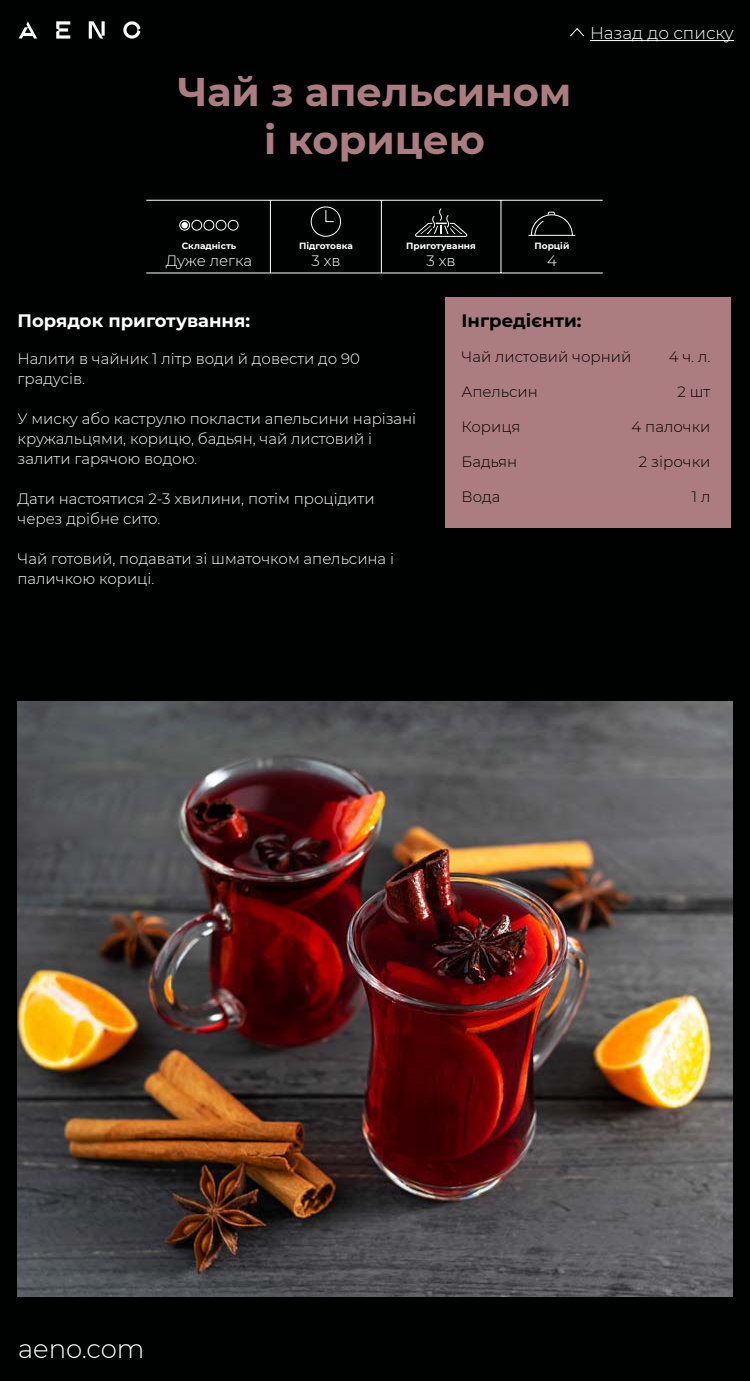
<style>
.page{position:relative;width:750px;height:1381px;background:#000101}
.page>*{position:absolute;margin:0;border:0;box-sizing:border-box;transform-origin:0 0}
.t1{font:700 40px/48px "Montserrat";color:#ab7d80;text-align:center}
.t2{font:300 26px "Montserrat";color:#fff}
.t3{font:700 18px "Montserrat";color:#fff}
.t4{font:700 18px "Montserrat";color:#000101}
.t5{font:300 17px "Montserrat";color:#fff}
.t6{font:300 15px/20px "Montserrat";color:#fff}
.t7{font:300 15px "Montserrat";color:#000101}
.t8{font:700 9px "Montserrat";color:#fff}
</style>
<div class="page">
<svg style="left:89px;top:21px;width:16px;height:18px"></svg>
<svg style="left:123px;top:21px;width:17px;height:18px"></svg>
<svg style="left:19px;top:21px;width:18px;height:18px"></svg>
<svg style="left:56px;top:21px;width:14px;height:18px"></svg>
<svg style="left:570px;top:28px;width:15px;height:9px"></svg>
<hr style="left:590px;top:40px;width:144px;height:1px;background:#fff">
<img style="left:18px;top:702px;width:714px;height:595px">
<div style="left:446px;top:298px;width:286px;height:230px;background:#ab7d80"></div>
<hr style="left:146px;top:200px;width:457px;height:1px;background:#fff">
<hr style="left:146px;top:273px;width:457px;height:1px;background:#fff">
<hr style="left:270px;top:200px;width:1px;height:73px;background:#fff">
<hr style="left:381px;top:200px;width:1px;height:73px;background:#fff">
<hr style="left:501px;top:200px;width:1px;height:73px;background:#fff">
<div style="left:179px;top:220px;width:11px;height:11px;border:1px solid #fff;border-radius:50%"></div>
<div style="left:181px;top:222px;width:7px;height:6px;background:#fff;border-radius:50%"></div>
<div style="left:191px;top:220px;width:11px;height:11px;border:1px solid #fff;border-radius:50%"></div>
<svg style="left:203px;top:206px;width:139px;height:31px"></svg>
<svg style="left:415px;top:208px;width:53px;height:29px"></svg>
<svg style="left:528px;top:212px;width:48px;height:24px"></svg>
<h1 class="t1" style="left:177px;top:66px;width:396px">Чай з апельсином і корицею</h1>
<p class="t5" style="left:590px;top:22px;width:145px">Назад до списку</p>
<p class="t8" style="left:182px;top:240px;width:56px">Складність</p>
<p class="t6" style="left:166px;top:250px;width:88px">Дуже легка</p>
<p class="t8" style="left:299px;top:240px;width:55px">Підготовка</p>
<p class="t6" style="left:312px;top:250px;width:30px">3 хв</p>
<p class="t8" style="left:406px;top:240px;width:71px">Приготування</p>
<p class="t6" style="left:427px;top:250px;width:30px">3 хв</p>
<p class="t8" style="left:535px;top:240px;width:36px">Порцій</p>
<p class="t6" style="left:547px;top:250px;width:11px">4</p>
<p class="t3" style="left:18px;top:308px;width:234px">Порядок приготування:</p>
<p class="t6" style="left:18px;top:348px;width:344px">Налити в чайник 1 літр води й довести до 90 градусів.</p>
<p class="t6" style="left:18px;top:408px;width:400px">У миску або каструлю покласти апельсини нарізані кружальцями, корицю, бадьян, чай листовий і залити гарячою водою.</p>
<p class="t6" style="left:18px;top:488px;width:359px">Дати настоятися 2-3 хвилини, потім процідити через дрібне сито.</p>
<p class="t6" style="left:18px;top:548px;width:378px">Чай готовий, подавати зі шматочком апельсина і паличкою кориці.</p>
<p class="t4" style="left:462px;top:308px;width:122px">Інгредієнти:</p>
<p class="t7" style="left:462px;top:346px;width:171px">Чай листовий чорний</p>
<p class="t7" style="left:462px;top:381px;width:78px">Апельсин</p>
<p class="t7" style="left:462px;top:416px;width:61px">Кориця</p>
<p class="t7" style="left:462px;top:451px;width:57px">Бадьян</p>
<p class="t7" style="left:462px;top:486px;width:40px">Вода</p>
<p class="t7" style="left:669px;top:346px;width:43px">4 ч. л.</p>
<p class="t7" style="left:678px;top:381px;width:34px">2 шт</p>
<p class="t7" style="left:632px;top:416px;width:80px">4 палочки</p>
<p class="t7" style="left:639px;top:451px;width:73px">2 зірочки</p>
<p class="t7" style="left:692px;top:486px;width:20px">1 л</p>
<h2 class="t2" style="left:18px;top:1331px;width:128px">aeno.com</h2>
</div>
